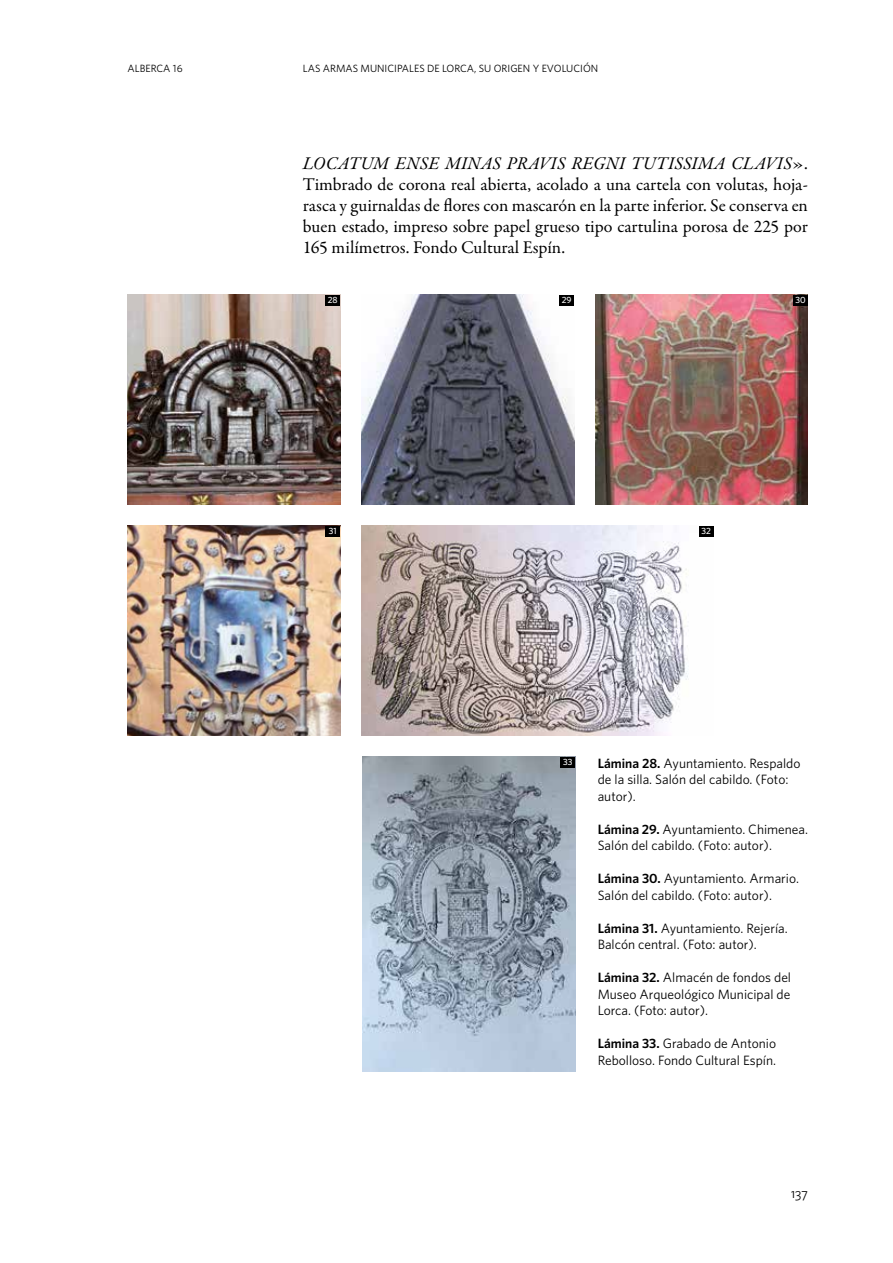
<style>
.page{position:relative;width:893px;height:1263px;background:#fff}
.page>*{position:absolute;margin:0;border:0;box-sizing:border-box;transform-origin:0 0}
.t1{font:18px/21px "Garamond Premr Pro";letter-spacing:-.005em;color:#000;text-align:justify}
.t2{font:13.5px/16.5px "Whitney HTF";color:#000}
.t3{font:13.5px "Whitney HTF Book SC";color:#000}
.t4{font:10.5px "Whitney HTF";color:#000}
.t5{font:500 9px "Whitney HTF";color:#fff}
.s1{font-style:italic}
.s2{font-weight:600}
</style>
<div class="page">
<img style="left:128px;top:295px;width:212px;height:210px">
<img style="left:128px;top:526px;width:212px;height:210px">
<img style="left:361px;top:295px;width:213px;height:210px">
<img style="left:361px;top:526px;width:353px;height:210px">
<img style="left:595px;top:295px;width:213px;height:210px">
<img style="left:363px;top:757px;width:212px;height:314px">
<div style="left:325px;top:295px;width:15px;height:10px;background:#000"></div>
<div style="left:325px;top:526px;width:15px;height:10px;background:#000"></div>
<div style="left:699px;top:526px;width:15px;height:10px;background:#000"></div>
<div style="left:559px;top:295px;width:15px;height:10px;background:#000"></div>
<div style="left:793px;top:295px;width:15px;height:10px;background:#000"></div>
<div style="left:560px;top:757px;width:15px;height:10px;background:#000"></div>
<p class="t4" style="left:128px;top:62px;width:57px">ALBERCA 16</p>
<p class="t4" style="left:303px;top:62px;width:297px">LAS ARMAS MUNICIPALES DE LORCA, SU ORIGEN Y EVOLUCIÓN</p>
<p class="t1" style="left:303px;top:153px;width:507px"><span class="s1">LOCATUM ENSE MINAS PRAVIS REGNI TUTISSIMA CLAVIS</span>».<br>Timbrado de corona real abierta, acolado a una cartela con volutas, hoja&shy;rasca y guirnaldas de flores con mascarón en la parte inferior. Se conserva en buen estado, impreso sobre papel grueso tipo cartulina porosa de 225 por 165 milímetros. Fondo Cultural Espín.</p>
<p class="t5" style="left:328px;top:295px;width:11px">28</p>
<p class="t5" style="left:562px;top:295px;width:11px">29</p>
<p class="t5" style="left:795px;top:295px;width:12px">30</p>
<p class="t5" style="left:329px;top:526px;width:9px">31</p>
<p class="t5" style="left:701px;top:526px;width:11px">32</p>
<p class="t5" style="left:563px;top:757px;width:11px">33</p>
<p class="t2" style="left:598px;top:754px;width:204px"><span class="s2">Lámina 28.</span> Ayuntamiento. Respaldo de la silla. Salón del cabildo. (Foto: autor).</p>
<p class="t2" style="left:598px;top:820px;width:212px"><span class="s2">Lámina 29.</span> Ayuntamiento. Chimenea.<br>Salón del cabildo. (Foto: autor).</p>
<p class="t2" style="left:598px;top:870px;width:203px"><span class="s2">Lámina 30.</span> Ayuntamiento. Armario.<br>Salón del cabildo. (Foto: autor).</p>
<p class="t2" style="left:598px;top:919px;width:192px"><span class="s2">Lámina 31.</span> Ayuntamiento. Rejería.<br>Balcón central. (Foto: autor).</p>
<p class="t2" style="left:598px;top:969px;width:195px;text-align:justify"><span class="s2">Lámina 32.</span> Almacén de fondos del Museo Arqueológico Municipal de Lorca. (Foto: autor).</p>
<p class="t2" style="left:598px;top:1035px;width:180px"><span class="s2">Lámina 33.</span> Grabado de Antonio<br>Rebolloso. Fondo Cultural Espín.</p>
<p class="t3" style="left:791px;top:1185px;width:18px">137</p>
</div>
